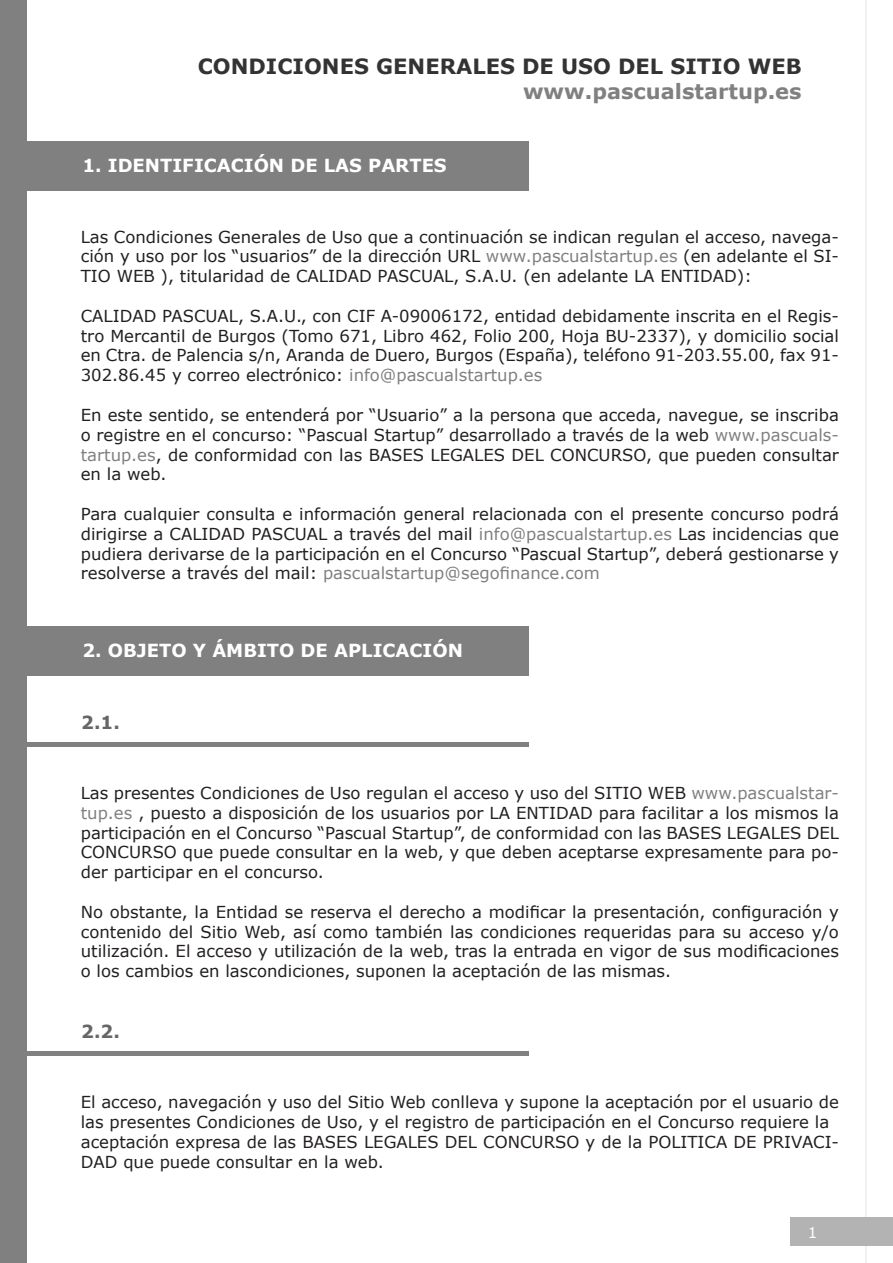
<style>
.page{position:relative;width:893px;height:1263px;background:#fff}
.page>*{position:absolute;margin:0;border:0;box-sizing:border-box;transform-origin:0 0}
.t1{font:700 21px "Verdana";color:#333}
.t2{font:700 21px "Verdana";color:#808080}
.t3{font:700 18px "Verdana";color:#fff}
.t4{font:700 18px "Verdana";color:#666}
.VERDANA_11pt{font:16.5px/19.8px "Verdana";color:#231f20;text-align:justify}
.t5{font:15px "Verdana";color:#fff}
.s1{color:#808080}
</style>
<div class="page">
<div style="left:0;top:0;width:27px;height:1263px;background:#808080"></div>
<hr style="left:865px;top:0;width:2px;height:1263px;background:#b3b3b3">
<div style="left:791px;top:1217px;width:102px;height:29px;background:#b3b3b3"></div>
<div style="left:0;top:141px;width:529px;height:50px;background:#808080"></div>
<div style="left:0;top:626px;width:529px;height:49px;background:#808080"></div>
<div style="left:0;top:742px;width:529px;height:5px;background:#808080"></div>
<div style="left:0;top:1051px;width:529px;height:5px;background:#808080"></div>
<p class="t1" style="left:198px;top:51px;width:606px">CONDICIONES GENERALES DE USO DEL SITIO WEB</p>
<p class="t2" style="left:523px;top:77px;width:280px">www.pascualstartup.es</p>
<p class="t3" style="left:82px;top:152px;width:366px">1. IDENTIFICACIÓN DE LAS PARTES</p>
<p class="VERDANA_11pt" style="left:81px;top:227px;width:760px">Las Condiciones Generales de Uso que a continuación se indican regulan el acceso, navega&shy;ción y uso por los “usuarios” de la dirección URL <span class="s1">www.pascualstartup.es</span> (en adelante el SI-TIO WEB ), titularidad de CALIDAD PASCUAL, S.A.U. (en adelante LA ENTIDAD):</p>
<p class="VERDANA_11pt" style="left:81px;top:306px;width:760px">CALIDAD PASCUAL, S.A.U., con CIF A-09006172, entidad debidamente inscrita en el Regis&shy;tro Mercantil de Burgos (Tomo 671, Libro 462, Folio 200, Hoja BU-2337), y domicilio social en Ctra. de Palencia s/n, Aranda de Duero, Burgos (España), teléfono 91-203.55.00, fax 91- 302.86.45 y correo electrónico: <span class="s1">info@pascualstartup.es</span></p>
<p class="VERDANA_11pt" style="left:81px;top:405px;width:760px">En este sentido, se entenderá por “Usuario” a la persona que acceda, navegue, se inscriba o registre en el concurso: “Pascual Startup” desarrollado a través de la web <span class="s1">www.pascuals&shy;tartup.es</span>, de conformidad con las BASES LEGALES DEL CONCURSO, que pueden consultar en la web.</p>
<p class="VERDANA_11pt" style="left:81px;top:504px;width:760px">Para cualquier consulta e información general relacionada con el presente concurso podrá dirigirse a CALIDAD PASCUAL a través del mail <span class="s1">info@pascualstartup.es</span> Las incidencias que pudiera derivarse de la participación en el Concurso “Pascual Startup”, deberá gestionarse y resolverse a través del mail: <span class="s1">pascualstartup@segofinance.com</span></p>
<p class="t3" style="left:82px;top:637px;width:382px">2. OBJETO Y ÁMBITO DE APLICACIÓN</p>
<p class="t4" style="left:81px;top:709px;width:40px">2.1.</p>
<p class="VERDANA_11pt" style="left:81px;top:783px;width:760px">Las presentes Condiciones de Uso regulan el acceso y uso del SITIO WEB <span class="s1">www.pascualstar&shy;tup.es</span> , puesto a disposición de los usuarios por LA ENTIDAD para facilitar a los mismos la participación en el Concurso “Pascual Startup”, de conformidad con las BASES LEGALES DEL CONCURSO que puede consultar en la web, y que deben aceptarse expresamente para po&shy;der participar en el concurso.</p>
<p class="VERDANA_11pt" style="left:81px;top:902px;width:760px">No obstante, la Entidad se reserva el derecho a modificar la presentación, configuración y contenido del Sitio Web, así como también las condiciones requeridas para su acceso y/o utilización. El acceso y utilización de la web, tras la entrada en vigor de sus modificaciones o los cambios en lascondiciones, suponen la aceptación de las mismas.</p>
<p class="t4" style="left:81px;top:1019px;width:40px">2.2.</p>
<p class="VERDANA_11pt" style="left:81px;top:1092px;width:760px">El acceso, navegación y uso del Sitio Web conlleva y supone la aceptación por el usuario de</p>
<p class="VERDANA_11pt" style="left:81px;top:1112px;width:750px">las presentes Condiciones de Uso, y el registro de participación en el Concurso requiere la</p>
<p class="VERDANA_11pt" style="left:81px;top:1132px;width:760px">aceptación expresa de las BASES LEGALES DEL CONCURSO y de la POLITICA DE PRIVACI-<br>DAD que puede consultar en la web.</p>
<p class="t5" style="left:808px;top:1222px;width:11px">1</p>
</div>
